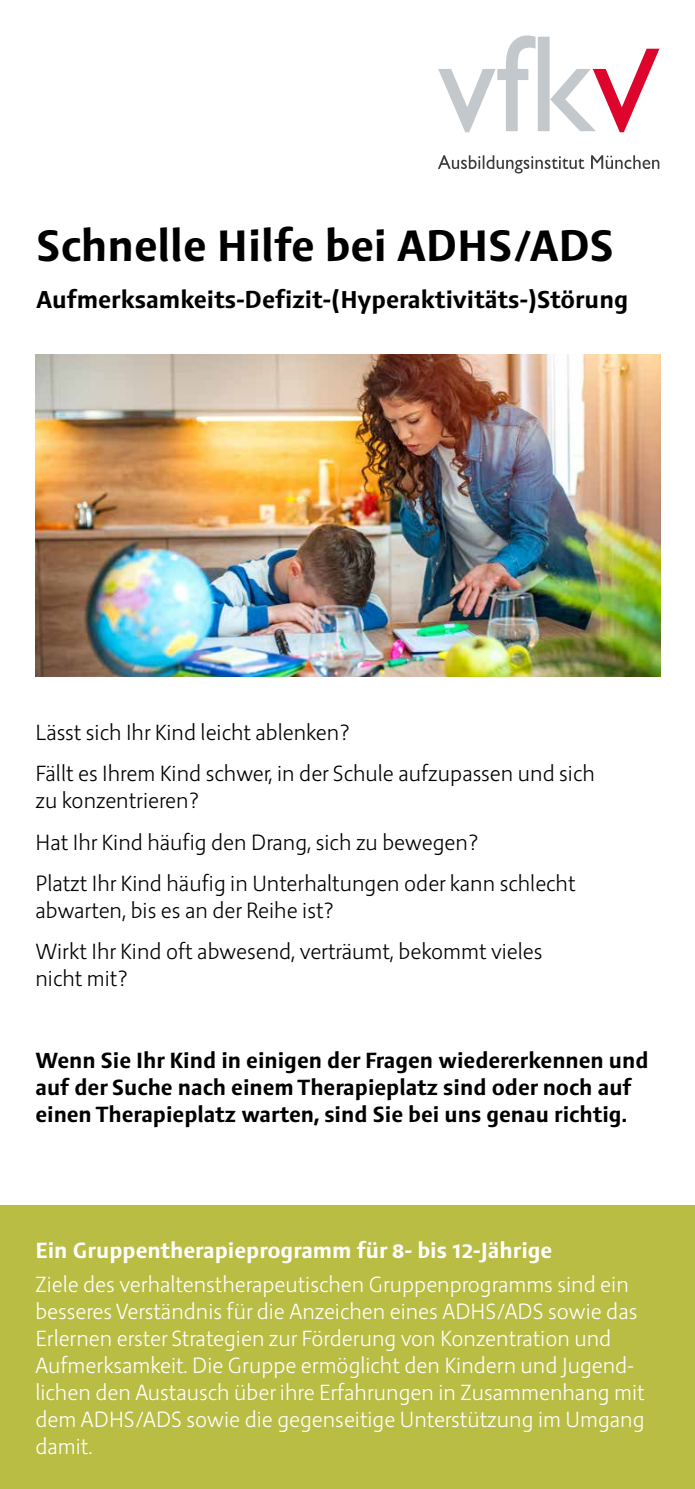
<style>
.page{position:relative;width:695px;height:1489px;background:#fff}
.page>*{position:absolute;margin:0;border:0;box-sizing:border-box;transform-origin:0 0}
.t1{font:700 45px "Aktaion";color:#000}
.t2{font:700 25px "Aktaion";color:#000}
.t3{font:300 22.5px/27px "Aktaion";color:#fff}
.t4{font:300 22.5px/41.2px "Aktaion";color:#000}
.t5{font:700 22.5px/27px "Aktaion";color:#000}
.t6{font:700 22.5px "Aktaion";color:#fff}
</style>
<div class="page">
<div style="left:0;top:1205px;width:694px;height:283px;background:#b9bd44"></div>
<svg style="left:438px;top:155px;width:221px;height:18px"></svg>
<svg style="left:438px;top:35px;width:221px;height:97px"></svg>
<img style="left:35px;top:354px;width:625px;height:322px">
<h1 class="t1" style="left:37px;top:218px;width:578px">Schnelle Hilfe bei ADHS/ADS</h1>
<p class="t2" style="left:37px;top:284px;width:593px">Aufmerksamkeits-Defizit-(Hyperaktivitäts-)Störung</p>
<p class="t4" style="left:35px;top:712px;width:561px">Lässt sich Ihr Kind leicht ablenken?<br>Fällt es Ihrem Kind schwer, in der Schule aufzupassen und sich</p>
<p class="t4" style="left:35px;top:780px;width:541px">zu konzentrieren?<br>Hat Ihr Kind häufig den Drang, sich zu bewegen?<br>Platzt Ihr Kind häufig in Unterhaltungen oder kann schlecht</p>
<p class="t4" style="left:35px;top:890px;width:508px">abwarten, bis es an der Reihe ist?<br>Wirkt Ihr Kind oft abwesend, verträumt, bekommt vieles</p>
<p class="t4" style="left:35px;top:958px;width:93px">nicht mit?</p>
<p class="t5" style="left:35px;top:1048px;width:614px">Wenn Sie Ihr Kind in einigen der Fragen wiedererkennen und auf der Suche nach einem Therapieplatz sind oder noch auf einen Therapieplatz warten, sind Sie bei uns genau richtig.</p>
<p class="t6" style="left:35px;top:1236px;width:518px">Ein Gruppentherapieprogramm für 8- bis 12-Jährige</p>
<p class="t3" style="left:35px;top:1271px;width:610px">Ziele des verhaltenstherapeutischen Gruppenprogramms sind ein besseres Verständnis für die Anzeichen eines ADHS/ADS sowie das Erlernen erster Strategien zur Förderung von Konzentration und Aufmerksamkeit. Die Gruppe ermöglicht den Kindern und Jugend&shy;lichen den Austausch über ihre Erfahrungen in Zusammenhang mit dem ADHS/ADS sowie die gegenseitige Unterstützung im Umgang damit.</p>
</div>
